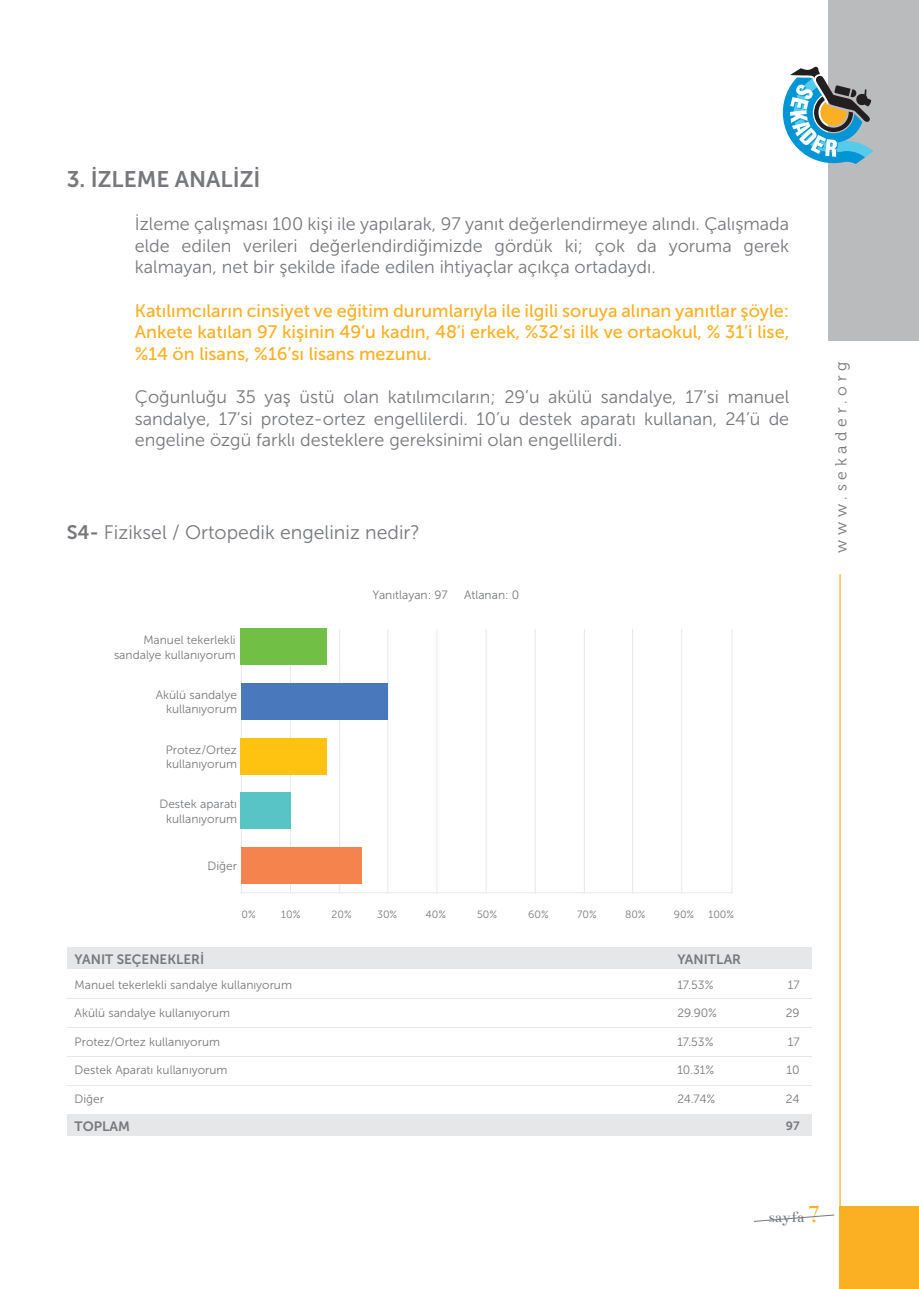
<style>
.page{position:relative;width:919px;height:1289px;background:#fff}
.page>*{position:absolute;margin:0;border:0;box-sizing:border-box;transform-origin:0 0}
.t1{font:22.5px "Museo Sans 700";color:#76787b}
.t2{font:19.5px "Museo Sans 300";color:#76787b}
.t3{font:18px/21.6px "Museo Sans 300";color:#76787b;text-align:justify}
.t4{font:18px/21.6px "Museo Sans 500";color:#fbaf22;text-align:justify}
.t5{font:16.35px "Bentham";color:#76787b}
.t6{font:15.9px "Museo 300";letter-spacing:.3em;color:#76787b}
.t7{font:13.5px "Museo Sans 700";color:#76787b}
.t8{font:12px/14.4px "Museo Sans 300";color:#76787b;text-align:right}
.t9{font:12px "Museo Sans 700";color:#76787b}
.t10{font:10.5px "Museo Sans 300";color:#76787b}
.s1{font-family:"Museo Sans 700"}
.s2{font-family:"Bauer Bodoni BT Titling";font-size:21.75px;color:#fbaf22}
</style>
<div class="page">
<div style="left:839px;top:1205px;width:79px;height:83px;background:#fbaf22"></div>
<svg style="left:754px;top:1214px;width:80px;height:7px"></svg>
<div style="left:828px;top:0;width:90px;height:340px;background:#babbbd"></div>
<svg style="left:782px;top:66px;width:91px;height:98px"></svg>
<hr style="left:839px;top:574px;width:1px;height:714px;background:#fbaf22">
<hr style="left:290px;top:629px;width:1px;height:264px;background:#e7e9e8">
<hr style="left:339px;top:629px;width:1px;height:264px;background:#e7e9e8">
<hr style="left:387px;top:629px;width:1px;height:264px;background:#e7e9e8">
<hr style="left:436px;top:629px;width:1px;height:264px;background:#e7e9e8">
<hr style="left:485px;top:629px;width:1px;height:264px;background:#e7e9e8">
<hr style="left:534px;top:629px;width:1px;height:264px;background:#e7e9e8">
<hr style="left:584px;top:629px;width:1px;height:264px;background:#e7e9e8">
<hr style="left:632px;top:629px;width:1px;height:264px;background:#e7e9e8">
<hr style="left:681px;top:629px;width:1px;height:264px;background:#e7e9e8">
<hr style="left:731px;top:629px;width:1px;height:264px;background:#e7e9e8">
<hr style="left:241px;top:629px;width:1px;height:264px;background:#e7e9e8">
<div style="left:241px;top:629px;width:86px;height:36px;background:#71bf44"></div>
<div style="left:241px;top:683px;width:146px;height:36px;background:#4a78bd"></div>
<div style="left:241px;top:792px;width:50px;height:37px;background:#59c4c6"></div>
<div style="left:241px;top:738px;width:86px;height:36px;background:#fec210"></div>
<div style="left:241px;top:847px;width:120px;height:36px;background:#f5834e"></div>
<div style="left:67px;top:947px;width:744px;height:22px;background:#e6e7e9"></div>
<div style="left:67px;top:1114px;width:744px;height:21px;background:#e6e7e9"></div>
<hr style="left:67px;top:998px;width:744px;height:1px;background:#e6e7e9">
<hr style="left:67px;top:1026px;width:744px;height:1px;background:#e6e7e9">
<hr style="left:67px;top:1055px;width:744px;height:1px;background:#e6e7e9">
<hr style="left:67px;top:1084px;width:744px;height:1px;background:#e6e7e9">
<hr style="left:241px;top:892px;width:491px;height:1px;background:#e7e9e8">
<p class="t1" style="left:67px;top:167px;width:195px">3. İZLEME ANALİZİ</p>
<p class="t3" style="left:135px;top:213px;width:656px">İzleme çalışması 100 kişi ile yapılarak, 97 yanıt değerlendirmeye alındı. Çalışmada elde edilen verileri değerlendirdiğimizde gördük ki; çok da yoruma gerek kalmayan, net bir şekilde ifade edilen ihtiyaçlar açıkça ortadaydı.</p>
<p class="t4" style="left:135px;top:300px;width:656px">Katılımcıların cinsiyet ve eğitim durumlarıyla ile ilgili soruya alınan yanıtlar şöyle:<br>Ankete katılan 97 kişinin 49’u kadın, 48’i erkek, %32’si ilk ve ortaokul, % 31’i lise, %14 ön lisans, %16’sı lisans mezunu.</p>
<p class="t3" style="left:135px;top:386px;width:656px">Çoğunluğu 35 yaş üstü olan katılımcıların; 29’u akülü sandalye, 17’si manuel sandalye, 17’si protez-ortez engellilerdi. 10’u destek aparatı kullanan, 24’ü de engeline özgü farklı desteklere gereksinimi olan engellilerdi.</p>
<p class="t2" style="left:67px;top:521px;width:354px"><span class="s1">S4-</span> Fiziksel / Ortopedik engeliniz nedir?</p>
<p class="t8" style="left:114px;top:633px;width:123px">Manuel tekerlekli sandalye kullanıyorum</p>
<p class="t8" style="left:156px;top:687px;width:83px">Akülü sandalye kullanıyorum</p>
<p class="t8" style="left:166px;top:742px;width:73px;text-align:left">Protez/Ortez kullanıyorum</p>
<p class="t8" style="left:159px;top:797px;width:79px;text-align:center">Destek aparatı kullanıyorum</p>
<p class="t8" style="left:207px;top:858px;width:31px">Diğer</p>
<p class="t8" style="left:372px;top:587px;width:77px">Yanıtlayan: 97</p>
<p class="t8" style="left:464px;top:587px;width:57px">Atlanan: 0</p>
<p class="t10" style="left:241px;top:908px;width:16px">0%</p>
<p class="t10" style="left:281px;top:908px;width:21px">10%</p>
<p class="t10" style="left:331px;top:908px;width:22px">20%</p>
<p class="t10" style="left:377px;top:908px;width:22px">30%</p>
<p class="t10" style="left:425px;top:908px;width:22px">40%</p>
<p class="t10" style="left:477px;top:908px;width:22px">50%</p>
<p class="t10" style="left:528px;top:908px;width:22px">60%</p>
<p class="t10" style="left:577px;top:908px;width:21px">70%</p>
<p class="t10" style="left:625px;top:908px;width:22px">80%</p>
<p class="t10" style="left:673px;top:908px;width:22px">90%</p>
<p class="t10" style="left:708px;top:908px;width:27px">100%</p>
<p class="t7" style="left:75px;top:951px;width:131px">YANIT SEÇENEKLERİ</p>
<p class="t8" style="left:75px;top:977px;width:219px">Manuel tekerlekli sandalye kullanıyorum</p>
<p class="t8" style="left:75px;top:1006px;width:157px">Akülü sandalye kullanıyorum</p>
<p class="t8" style="left:75px;top:1034px;width:147px">Protez/Ortez kullanıyorum</p>
<p class="t8" style="left:75px;top:1063px;width:154px">Destek Aparatı kullanıyorum</p>
<p class="t8" style="left:75px;top:1091px;width:31px">Diğer</p>
<p class="t7" style="left:75px;top:1119px;width:57px">TOPLAM</p>
<p class="t7" style="left:677px;top:951px;width:65px">YANITLAR</p>
<p class="t8" style="left:677px;top:977px;width:38px">17.53%</p>
<p class="t8" style="left:677px;top:1006px;width:41px">29.90%</p>
<p class="t8" style="left:677px;top:1034px;width:38px">17.53%</p>
<p class="t8" style="left:677px;top:1063px;width:38px">10.31%</p>
<p class="t8" style="left:677px;top:1091px;width:40px">24.74%</p>
<p class="t8" style="left:787px;top:977px;width:13px">17</p>
<p class="t8" style="left:785px;top:1006px;width:15px">29</p>
<p class="t8" style="left:787px;top:1034px;width:13px">17</p>
<p class="t8" style="left:786px;top:1063px;width:15px">10</p>
<p class="t8" style="left:785px;top:1091px;width:15px">24</p>
<p class="t9" style="left:785px;top:1118px;width:15px">97</p>
<p class="t6" style="left:832px;top:553px;width:192px;rotate:-90deg">www.sekader.org</p>
<p class="t5" style="left:768px;top:1208px;width:54px">sayfa <span class="s2">7</span></p>
</div>
